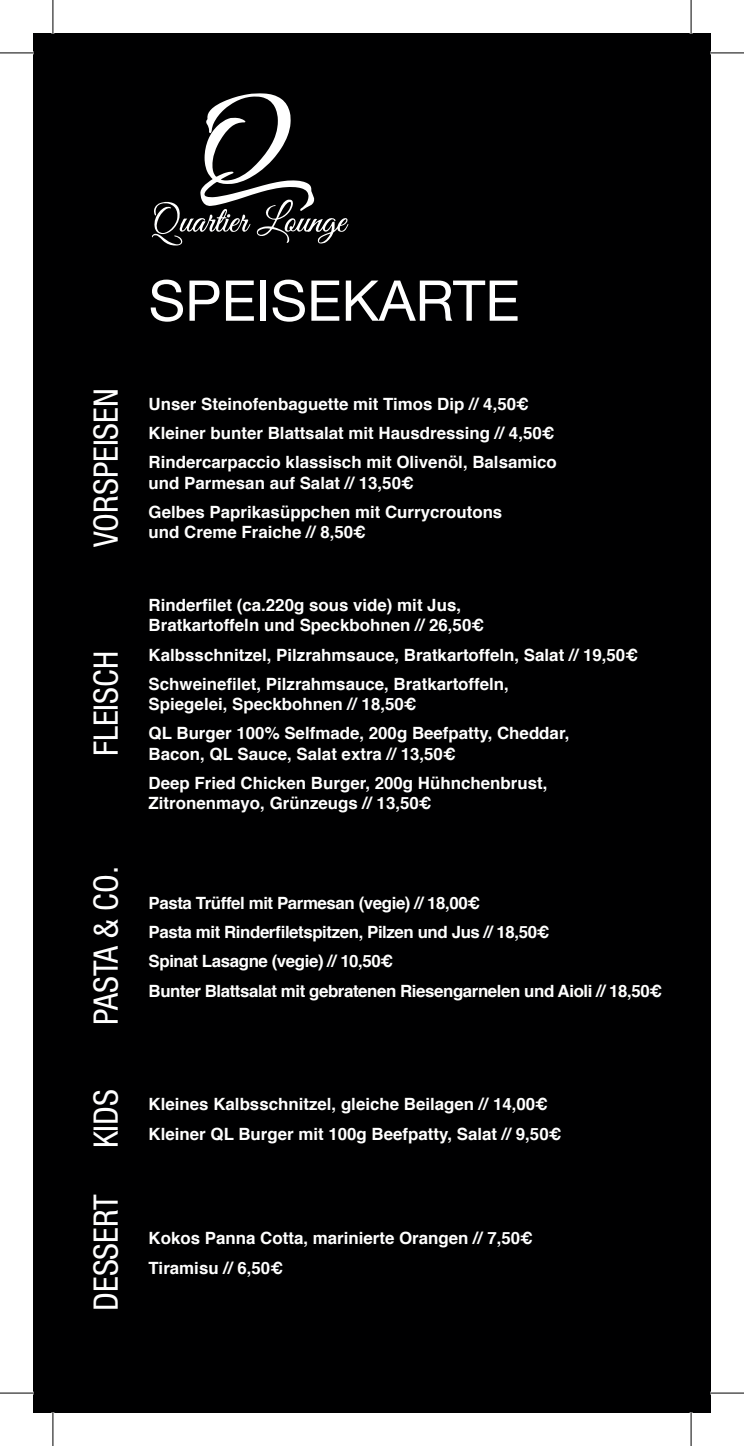
<style>
.page{position:relative;width:744px;height:1446px;background:#fff}
.page>*{position:absolute;margin:0;border:0;box-sizing:border-box;transform-origin:0 0}
.t1{font:56.25px "Helvetica Neue";color:#fff}
.t2{font:condensed 33.75px "Helvetica Neue";color:#fff}
.t3{font:700 16.88px/29.2px "Helvetica";color:#fff}
.t4{font:700 16.88px/29.2px "Helvetica";letter-spacing:-.025em;color:#fff}
</style>
<div class="page">
<div style="left:34px;top:34px;width:676px;height:1377px;background:#000001"></div>
<svg style="left:152px;top:93px;width:196px;height:152px"></svg>
<hr style="left:0;top:53px;width:34px;height:1px;background:#000">
<hr style="left:710px;top:53px;width:34px;height:1px;background:#000">
<hr style="left:0;top:1392px;width:34px;height:1px;background:#000">
<hr style="left:710px;top:1392px;width:34px;height:1px;background:#000">
<hr style="left:53px;top:0;width:1px;height:34px;background:#000">
<hr style="left:53px;top:1411px;width:1px;height:34px;background:#000">
<hr style="left:690px;top:0;width:1px;height:34px;background:#000">
<hr style="left:690px;top:1411px;width:1px;height:34px;background:#000">
<h1 class="t1" style="left:149px;top:267px;width:372px">SPEISEKARTE</h1>
<h2 class="t2" style="left:86px;top:547px;width:160px;rotate:-90deg">VORSPEISEN</h2>
<p class="t3" style="left:149px;top:389px;width:409px">Unser Steinofenbaguette mit Timos Dip // 4,50€<br>Kleiner bunter Blattsalat mit Hausdressing // 4,50€<br>Rindercarpaccio klassisch mit Olivenöl, Balsamico</p>
<p class="t3" style="left:149px;top:468px;width:355px">und Parmesan auf Salat // 13,50€<br>Gelbes Paprikasüppchen mit Currycroutons</p>
<p class="t3" style="left:149px;top:518px;width:219px">und Creme Fraiche // 8,50€</p>
<h2 class="t2" style="left:86px;top:756px;width:106px;rotate:-90deg">FLEISCH</h2>
<h2 class="t2" style="left:86px;top:1025px;width:160px;rotate:-90deg">PASTA &amp; CO.</h2>
<p class="t3" style="left:149px;top:595px;width:337px;line-height:20.2px">Rinderfilet (ca.220g sous vide) mit Jus,<br>Bratkartoffeln und Speckbohnen // 26,50€</p>
<p class="t3" style="left:149px;top:640px;width:490px">Kalbsschnitzel, Pilzrahmsauce, Bratkartoffeln, Salat // 19,50€<br>Schweinefilet, Pilzrahmsauce, Bratkartoffeln,</p>
<p class="t3" style="left:149px;top:689px;width:422px">Spiegelei, Speckbohnen // 18,50€<br>QL Burger 100% Selfmade, 200g Beefpatty, Cheddar,</p>
<p class="t3" style="left:149px;top:739px;width:400px">Bacon, QL Sauce, Salat extra // 13,50€<br>Deep Fried Chicken Burger, 200g Hühnchenbrust,</p>
<p class="t3" style="left:149px;top:788px;width:284px">Zitronenmayo, Grünzeugs // 13,50€</p>
<p class="t4" style="left:149px;top:888px;width:514px">Pasta Trüffel mit Parmesan (vegie) // 18,00€<br>Pasta mit Rinderfiletspitzen, Pilzen und Jus // 18,50€<br>Spinat Lasagne (vegie) // 10,50€<br>Bunter Blattsalat mit gebratenen Riesengarnelen und Aioli // 18,50€</p>
<h2 class="t2" style="left:86px;top:1148px;width:61px;rotate:-90deg">KIDS</h2>
<p class="t3" style="left:149px;top:1089px;width:414px">Kleines Kalbsschnitzel, gleiche Beilagen // 14,00€<br>Kleiner QL Burger mit 100g Beefpatty, Salat // 9,50€</p>
<h2 class="t2" style="left:86px;top:1310px;width:118px;rotate:-90deg">DESSERT</h2>
<p class="t3" style="left:149px;top:1223px;width:385px">Kokos Panna Cotta, marinierte Orangen // 7,50€<br>Tiramisu // 6,50€</p>
</div>
